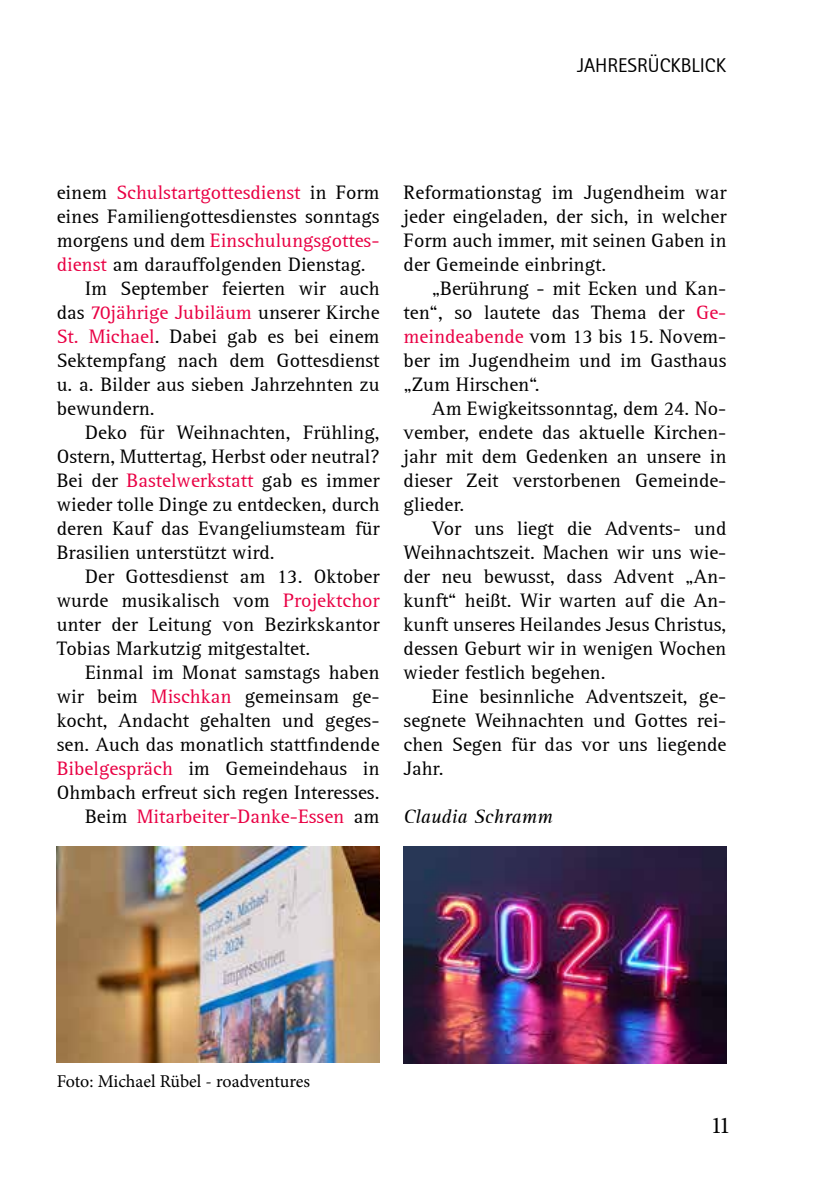
<style>
.page{position:relative;width:840px;height:1191px;background:#fff}
.page>*{position:absolute;margin:0;border:0;box-sizing:border-box;transform-origin:0 0}
.t1{font:24px "Minion Pro";color:#000}
.t2{font:20px/24px "Rotis Serif";color:#000;text-align:justify}
.t3{font:20px "Rotis Serif";color:#e90044}
.t4{font:20px "Rotis Sans Serif";color:#000}
.t5{font:italic 20px "Rotis Serif";color:#000}
.t6{font:18px "Minion Pro";letter-spacing:-.005em;color:#000}
.s1{color:#000}
.s2{color:#e90044}
</style>
<div class="page">
<img style="left:403px;top:846px;width:323px;height:217px">
<img style="left:57px;top:846px;width:322px;height:216px">
<p class="t4" style="left:576px;top:53px;width:150px">JAHRESRÜCKBLICK</p>
<p class="t3" style="left:57px;top:180px;width:324px"><span class="s1">einem</span> Schulstartgottesdienst <span class="s1">in Form</span></p>
<p class="t2" style="left:57px;top:204px;width:324px">eines Familiengottesdienstes sonntags</p>
<p class="t3" style="left:57px;top:228px;width:324px"><span class="s1">morgens und dem</span> Einschulungsgottes-</p>
<p class="t2" style="left:57px;top:252px;width:310px"><span class="s2">dienst</span> am darauffolgenden Dienstag.</p>
<p class="t2" style="left:85px;top:276px;width:296px">Im September feierten wir auch</p>
<p class="t3" style="left:57px;top:300px;width:324px"><span class="s1">das</span> 70jährige Jubiläum <span class="s1">unserer Kirche</span></p>
<p class="t2" style="left:57px;top:324px;width:324px"><span class="s2">St. Michael</span>. Dabei gab es bei einem</p>
<p class="t2" style="left:57px;top:348px;width:324px">Sektempfang nach dem Gottesdienst</p>
<p class="t2" style="left:57px;top:372px;width:324px">u. a. Bilder aus sieben Jahrzehnten zu</p>
<p class="t2" style="left:57px;top:396px;width:99px">bewundern.</p>
<p class="t2" style="left:85px;top:420px;width:296px">Deko für Weihnachten, Frühling,</p>
<p class="t2" style="left:57px;top:444px;width:324px">Ostern, Muttertag, Herbst oder neutral?</p>
<p class="t2" style="left:57px;top:468px;width:324px">Bei der <span class="s2">Bastelwerkstatt</span> gab es immer</p>
<p class="t2" style="left:57px;top:492px;width:324px">wieder tolle Dinge zu entdecken, durch</p>
<p class="t2" style="left:57px;top:516px;width:324px">deren Kauf das Evangeliumsteam für</p>
<p class="t2" style="left:57px;top:540px;width:219px">Brasilien unterstützt wird.</p>
<p class="t2" style="left:85px;top:564px;width:296px">Der Gottesdienst am 13. Oktober</p>
<p class="t2" style="left:57px;top:588px;width:324px">wurde musikalisch vom <span class="s2">Projektchor</span></p>
<p class="t2" style="left:57px;top:612px;width:324px">unter der Leitung von Bezirkskantor</p>
<p class="t2" style="left:57px;top:636px;width:255px">Tobias Markutzig mitgestaltet.</p>
<p class="t2" style="left:85px;top:660px;width:296px">Einmal im Monat samstags haben</p>
<p class="t2" style="left:57px;top:684px;width:324px">wir beim <span class="s2">Mischkan</span> gemeinsam ge-</p>
<p class="t2" style="left:57px;top:708px;width:324px">kocht, Andacht gehalten und geges-</p>
<p class="t2" style="left:57px;top:732px;width:324px">sen. Auch das monatlich stattfindende</p>
<p class="t2" style="left:57px;top:756px;width:324px"><span class="s2">Bibelgespräch</span> im Gemeindehaus in</p>
<p class="t2" style="left:57px;top:780px;width:324px">Ohmbach erfreut sich regen Interesses.</p>
<p class="t3" style="left:85px;top:804px;width:296px"><span class="s1">Beim</span> Mitarbeiter-Danke-Essen <span class="s1">am</span></p>
<p class="t2" style="left:403px;top:180px;width:324px">Reformationstag im Jugendheim war jeder eingeladen, der sich, in welcher Form auch immer, mit seinen Gaben in der Gemeinde einbringt.</p>
<p class="t2" style="left:403px;top:276px;width:324px;text-indent:28px">„Berührung - mit Ecken und Kan&shy;ten“, so lautete das Thema der <span class="s2">Ge&shy;meindeabende</span> vom 13 bis 15. Novem&shy;ber im Jugendheim und im Gasthaus „Zum Hirschen“.</p>
<p class="t2" style="left:403px;top:396px;width:324px;text-indent:28px">Am Ewigkeitssonntag, dem 24. No&shy;vember, endete das aktuelle Kirchen&shy;jahr mit dem Gedenken an unsere in dieser Zeit verstorbenen Gemeinde&shy;glieder.</p>
<p class="t2" style="left:403px;top:516px;width:324px;text-indent:28px">Vor uns liegt die Advents- und Weihnachtszeit. Machen wir uns wie&shy;der neu bewusst, dass Advent „An&shy;kunft“ heißt. Wir warten auf die An&shy;kunft unseres Heilandes Jesus Christus, dessen Geburt wir in wenigen Wochen wieder festlich begehen.</p>
<p class="t2" style="left:403px;top:684px;width:324px;text-indent:28px">Eine besinnliche Adventszeit, ge&shy;segnete Weihnachten und Gottes rei&shy;chen Segen für das vor uns liegende Jahr.</p>
<p class="t5" style="left:403px;top:805px;width:150px">Claudia Schramm</p>
<p class="t6" style="left:57px;top:1069px;width:255px">Foto: Michael Rübel - roadventures</p>
<p class="t1" style="left:710px;top:1109px;width:21px">11</p>
</div>
